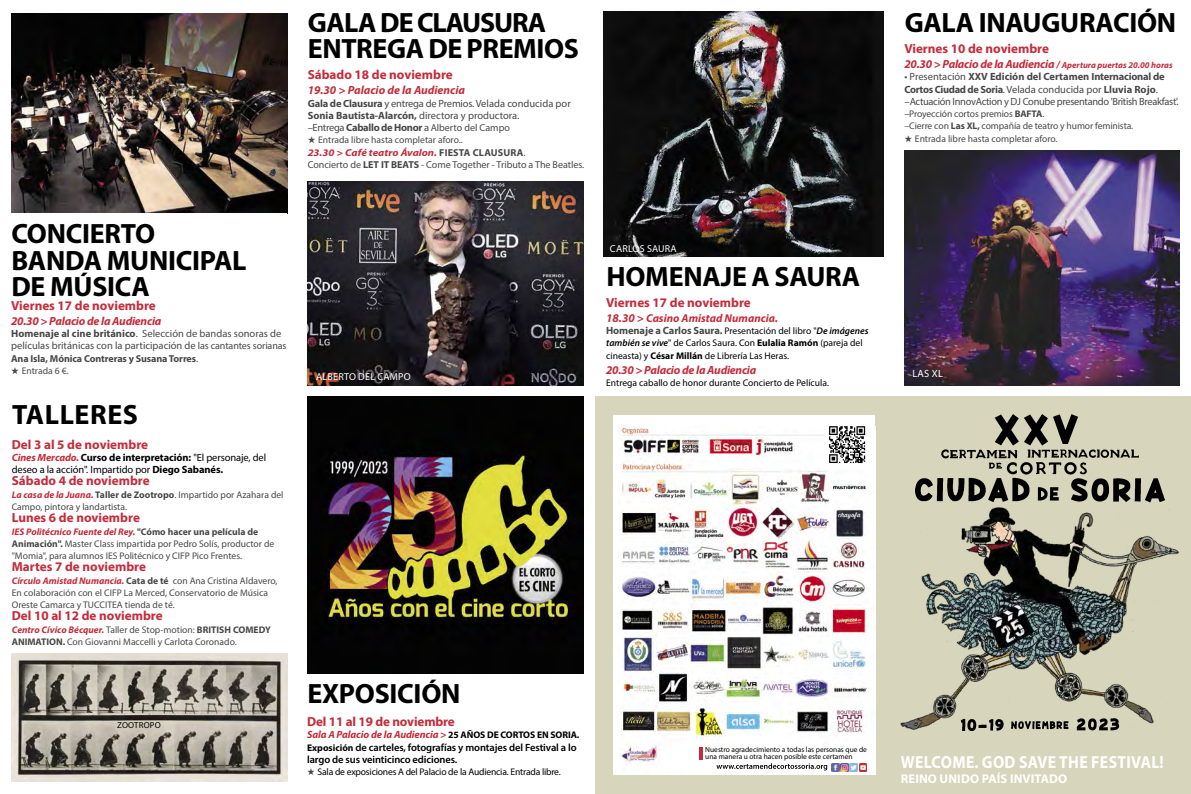
<style>
.page{position:relative;width:1191px;height:794px;background:#fff}
.page>*{position:absolute;margin:0;border:0;box-sizing:border-box;transform-origin:0 0}
.t1{font:700 28px/26.2px "Myriad Pro";letter-spacing:-.01em;color:#000}
.t2{font:700 28px "Myriad Pro";letter-spacing:.02em;color:#000}
.t3{font:700 17.5px "Myriad Pro";letter-spacing:.02em;color:#fff;scale:.9 1}
.t4{font:700 13.12px "Myriad Pro";color:#c32c3b}
.t5{font:700 12.69px "Myriad Pro";letter-spacing:.01em;color:#fff}
.t6{font:italic 700 11.81px "Myriad Pro";letter-spacing:-.02em;color:#c32c3b}
.t7{font:italic 700 11.81px "Myriad Pro";color:#c32c3b}
.t8{font:italic 700 11.38px "Myriad Pro";color:#c32c3b}
.t9{font:10.5px/12.2px "Myriad Pro";letter-spacing:-.005em;color:#484848}
.t10{font:10.5px/12.2px "Myriad Pro";letter-spacing:-.03em;color:#484848}
.t11{font:600 10.5px/12.2px "Myriad Pro";letter-spacing:-.01em;color:#000}
.t12{font:10.5px/12.2px "Myriad Pro";letter-spacing:-.01em;color:#000}
.t13{font:700 10.5px "Myriad Pro";letter-spacing:-.01em;color:#484848}
.t14{font:10.5px "Myriad Pro";color:#fff}
.t15{font:10.06px/12.2px "Myriad Pro";letter-spacing:-.005em;color:#484848}
.t16{font:700 10.06px "Myriad Pro";letter-spacing:-.01em;color:#484848}
.t17{font:10.06px "Myriad Pro";letter-spacing:.02em;color:#fff}
.t18{font:9.62px/12.2px "Myriad Pro";color:#484848}
.t19{font:9.62px/12.2px "Myriad Pro";color:#000}
.t20{font:9.62px "Myriad Pro";letter-spacing:-.02em;color:#000}
.t21{font:8.75px "Myriad Pro";letter-spacing:.02em;color:#000}
.t22{font:7.44px/7px "Myriad Pro";color:#000}
.s1{font-weight:700}
.s2{font-size:10.5px}
.s3{font-weight:700;font-size:10.5px}
.s4{font-weight:700;font-style:italic;color:#c32c3b}
.s5{font-size:10.06px}
.s6{font-weight:400;font-size:10.5px}
.s7{font-weight:700;font-size:9.62px}
.s8{color:#484848}
.s9{font-size:11.81px}
.s10{font-weight:400;font-size:9.62px;color:#000}
.s11{font-weight:600;font-style:italic;font-size:9.62px;color:#000}
.s12{font-weight:600;font-style:italic}
.s13{font-size:8.75px}
</style>
<div class="page">
<div style="left:893px;top:396px;width:298px;height:398px;background:#d7d5bb"></div>
<img style="left:307px;top:182px;width:277px;height:204px">
<img style="left:11px;top:653px;width:277px;height:128px">
<img style="left:603px;top:11px;width:280px;height:245px">
<img style="left:307px;top:396px;width:277px;height:277px">
<img style="left:905px;top:150px;width:274px;height:236px">
<div style="left:595px;top:396px;width:298px;height:398px;background:#d7d5bb"></div>
<div style="left:613px;top:415px;width:262px;height:360px;background:#fff"></div>
<img style="left:619px;top:426px;width:249px;height:346px">
<img style="left:915px;top:414px;width:249px;height:89px">
<img style="left:11px;top:13px;width:277px;height:200px">
<img style="left:900px;top:507px;width:279px;height:222px">
<img style="left:824px;top:426px;width:44px;height:41px">
<img style="left:915px;top:716px;width:249px;height:14px">
<svg style="left:699px;top:747px;width:3px;height:12px"></svg>
<svg style="left:716px;top:763px;width:150px;height:8px"></svg>
<h1 class="t1" style="left:308px;top:9px;width:272px">GALA DE CLAUSURA<br>ENTREGA DE PREMIOS</h1>
<h3 class="t4" style="left:308px;top:66px;width:147px">Sábado 18 de noviembre</h3>
<p class="t7" style="left:308px;top:83px;width:159px">19.30 &gt; Palacio de la Audiencia</p>
<p class="t9" style="left:308px;top:97px;width:265px"><span class="s1">Gala de Clausura</span> y entrega de Premios. Velada conducida por<br><span class="s1">Sonia Bautista-Alarcón,</span> directora y productora.</p>
<p class="t15" style="left:308px;top:121px;width:204px"><span class="s2">–Entrega</span> <span class="s3">Caballo de Honor</span> <span class="s2">a</span> Alberto del Campo</p>
<p class="t18" style="left:308px;top:134px;width:157px">★ Entrada libre hasta completar aforo..</p>
<p class="t15" style="left:308px;top:146px;width:278px"><span class="s4">23.30 &gt; Café teatro Ávalon.</span> <span class="s1">FIESTA CLAUSURA</span>.<br>Concierto de <span class="s1">LET IT BEATS</span> - Come Together - Tributo a The Beatles.</p>
<h1 class="t1" style="left:11px;top:220px;width:237px">CONCIERTO<br>BANDA MUNICIPAL<br>DE MÚSICA</h1>
<h3 class="t4" style="left:11px;top:297px;width:146px">Viernes 17 de noviembre</h3>
<p class="t6" style="left:11px;top:313px;width:152px">20.30 &gt; Palacio de la Audiencia</p>
<p class="t9" style="left:11px;top:327px;width:277px"><span class="s1">Homenaje al cine británico</span>. Selección de bandas sonoras de películas británicas con la participación de <span class="s5">las cantantes sorianas</span></p>
<p class="t16" style="left:11px;top:352px;width:189px">Ana Isla, Mónica Contreras y Susana Torres<span class="s6">.</span></p>
<p class="t18" style="left:11px;top:364px;width:59px">★ Entrada 6 €.</p>
<h1 class="t2" style="left:12px;top:396px;width:127px">TALLERES</h1>
<h3 class="t4" style="left:12px;top:436px;width:138px">Del 3 al 5 de noviembre</h3>
<p class="t12" style="left:12px;top:451px;width:256px"><span class="s4">Cines Mercado.</span> <span class="s1">Curso de interpretación:</span> "El personaje, del deseo a la acción". Impartido por <span class="s1">Diego Sabanés.</span></p>
<h3 class="t4" style="left:12px;top:472px;width:139px">Sábado 4 de noviembre</h3>
<p class="t18" style="left:12px;top:488px;width:273px"><span class="s4">La casa de la Juana.</span> <span class="s1">Taller de Zootropo</span>. Impartido por Azahara del<br>Campo, pintora y landartista.</p>
<h3 class="t4" style="left:12px;top:509px;width:130px">Lunes 6 de noviembre</h3>
<p class="t18" style="left:12px;top:525px;width:264px"><span class="s4">IES Politécnico Fuente del Rey.</span> <span class="s1">"Cómo hacer una película de<br>Animación".</span> Master Class impartida por Pedro Solís, productor de "Momia", para alumnos IES Politécnico y CIFP Pico Frentes.</p>
<h3 class="t4" style="left:12px;top:558px;width:136px">Martes 7 de noviembre</h3>
<p class="t18" style="left:12px;top:574px;width:267px"><span class="s4">Círculo Amistad Numancia.</span> <span class="s1">Cata de té</span> con Ana Cristina Aldavero,<br>En colaboración con el CIFP La Merced, Conservatorio de Música<br>Oreste Camarca y TUCCITEA tienda de té.</p>
<h3 class="t4" style="left:12px;top:607px;width:152px">Del 10 al 12 de noviembre</h3>
<p class="t18" style="left:12px;top:623px;width:260px"><span class="s4">Centro Cívico Bécquer.</span> Taller de Stop-motion: <span class="s1">BRITISH COMEDY<br>ANIMATION.</span> Con Giovanni Maccelli y Carlota Coronado.</p>
<p class="t21" style="left:117px;top:720px;width:45px">ZOOTROPO</p>
<p class="t17" style="left:316px;top:370px;width:96px">ALBERTO DEL CAMPO</p>
<h1 class="t1" style="left:307px;top:680px;width:155px">EXPOSICIÓN</h1>
<h3 class="t4" style="left:307px;top:713px;width:149px">Del 11 al 19 de noviembre</h3>
<p class="t11" style="left:307px;top:728px;width:274px"><span class="s4">Sala A Palacio de la Audiencia &gt;</span> <span class="s7">25 AÑOS DE CORTOS EN SORIA.<br>Exposición</span> de carteles, fotografías y montajes del Festival a lo largo de sus veinticinco ediciones.</p>
<p class="t20" style="left:307px;top:766px;width:255px"><span class="s8">★</span> Sala de exposiciones A del Palacio de la Audiencia. Entrada libre.</p>
<p class="t17" style="left:610px;top:242px;width:68px">CARLOS SAURA</p>
<h1 class="t1" style="left:606px;top:262px;width:255px">HOMENAJE A SAURA</h1>
<h3 class="t4" style="left:606px;top:294px;width:146px">Viernes 17 de noviembre</h3>
<p class="t8" style="left:606px;top:311px;width:173px"><span class="s9">18.30 &gt;</span> Casino Amistad Numancia.</p>
<p class="t13" style="left:606px;top:324px;width:264px">Homenaje a Carlos Saura. <span class="s10">Presentación del libro "</span><span class="s11">De imágenes</span></p>
<p class="t19" style="left:606px;top:337px;width:258px"><span class="s12">también se vive</span>" de Carlos Saura. Con <span class="s1">Eulalia Ramón</span> (pareja del cineasta) y <span class="s1">César Millán</span> de Librería Las Heras.</p>
<p class="t6" style="left:606px;top:362px;width:152px">20.30 &gt; Palacio de la Audiencia</p>
<p class="t19" style="left:606px;top:376px;width:224px">Entrega caballo de honor durante Concierto de Película.</p>
<p class="t22" style="left:705px;top:746px;width:163px">Nuestro agradecimiento a todas las personas que de una manera u otra hacen posible este certamen</p>
<h1 class="t1" style="left:904px;top:9px;width:273px">GALA INAUGURACIÓN</h1>
<h3 class="t4" style="left:904px;top:40px;width:146px">Viernes 10 de noviembre</h3>
<p class="t6" style="left:904px;top:56px;width:270px">20.30 &gt; Palacio de la Audiencia <span class="s2">/</span> <span class="s13">Apertura puertas 20.00 horas</span></p>
<p class="t10" style="left:904px;top:70px;width:276px">• Presentación <span class="s1">XXV Edición del Certamen Internacional de<br>Cortos Ciudad de Soria</span>. Velada conducida por <span class="s1">Lluvia Rojo</span>. –Actuación InnovAction y DJ Conube presentando 'British Breakfast'.</p>
<p class="t18" style="left:904px;top:108px;width:230px"><span class="s2">–</span>Proyección cortos premios <span class="s1">BAFTA</span>.<br>–Cierre con <span class="s1">Las XL,</span> compañía de teatro y humor feminista.</p>
<p class="t18" style="left:904px;top:132px;width:155px">★ Entrada libre hasta completar aforo.</p>
<p class="t14" style="left:912px;top:367px;width:32px">LAS XL</p>
<h2 class="t3" style="left:900px;top:751px;width:294px">WELCOME. GOD SAVE THE FESTIVAL!</h2>
<h3 class="t5" style="left:900px;top:770px;width:168px">REINO UNIDO PAÍS INVITADO</h3>
</div>
